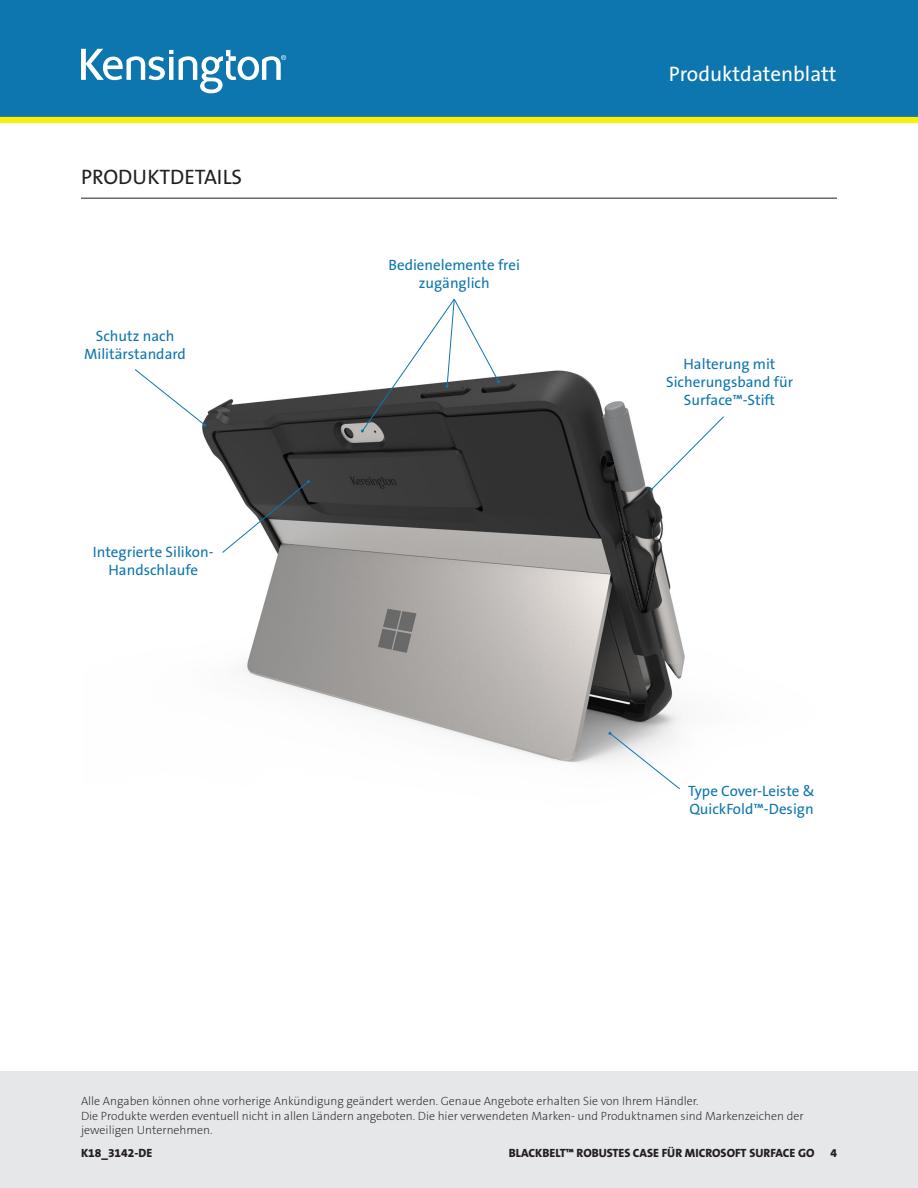
<style>
.page{position:relative;width:918px;height:1188px;background:#fff}
.page>*{position:absolute;margin:0;border:0;box-sizing:border-box;transform-origin:0 0}
.t1{font:21px "The Sans KENSINGTON5 Rg";color:#fff}
.Image_Page_Header{font:21px "The Sans KENSINGTON5 Rg";color:#231f20}
.Image_Body{font:15px/18px "The Sans KENSINGTON5 Rg";color:#0e76ae;text-align:center}
.t2{font:12px/14.4px "The Sans KENSINGTON2 XL";color:#231f20}
.t3{font:12px "The Sans KENSINGTON8 XB";color:#231f20}
</style>
<div class="page">
<div style="left:0;top:1071px;width:918px;height:117px;background:#e6e7e9"></div>
<div style="left:0;top:0;width:918px;height:120px;background:#0e76ae"></div>
<svg style="left:81px;top:49px;width:205px;height:44px"></svg>
<div style="left:0;top:117px;width:918px;height:6px;background:#fcee01"></div>
<img style="left:202px;top:370px;width:483px;height:393px">
<hr style="left:81px;top:198px;width:756px;height:1px;background:#231f20">
<svg style="left:222px;top:480px;width:88px;height:74px"></svg>
<svg style="left:135px;top:369px;width:71px;height:58px"></svg>
<svg style="left:608px;top:732px;width:73px;height:58px"></svg>
<svg style="left:650px;top:416px;width:74px;height:75px"></svg>
<svg style="left:361px;top:299px;width:139px;height:133px"></svg>
<p class="Image_Page_Header" style="left:81px;top:166px;width:163px">PRODUKTDETAILS</p>
<p class="Image_Body" style="left:84px;top:327px;width:103px">Schutz nach<br>Militärstandard</p>
<p class="Image_Body" style="left:93px;top:544px;width:122px">Integrierte Silikon-<br>Handschlaufe</p>
<p class="Image_Body" style="left:389px;top:256px;width:133px">Bedienelemente frei</p>
<p class="Image_Body" style="left:419px;top:274px;width:72px">zugänglich</p>
<h1 class="t1" style="left:669px;top:63px;width:169px">Produktdatenblatt</h1>
<p class="Image_Body" style="left:666px;top:355px;width:128px">Halterung mit<br>Sicherungsband für<br>Surface™-Stift</p>
<p class="Image_Body" style="left:688px;top:782px;width:128px;text-align:left">Type Cover-Leiste &amp;<br>QuickFold™-Design</p>
<p class="t2" style="left:81px;top:1094px;width:724px">Alle Angaben können ohne vorherige Ankündigung geändert werden. Genaue Angebote erhalten Sie von Ihrem Händler.<br>Die Produkte werden eventuell nicht in allen Ländern angeboten. Die hier verwendeten Marken- und Produktnamen sind Markenzeichen der jeweiligen Unternehmen.</p>
<p class="t3" style="left:81px;top:1146px;width:73px">K18_3142-DE</p>
<p class="t3" style="left:509px;top:1146px;width:307px">BLACKBELT™ ROBUSTES CASE FÜR MICROSOFT SURFACE GO</p>
<p class="t3" style="left:830px;top:1146px;width:8px">4</p>
</div>
